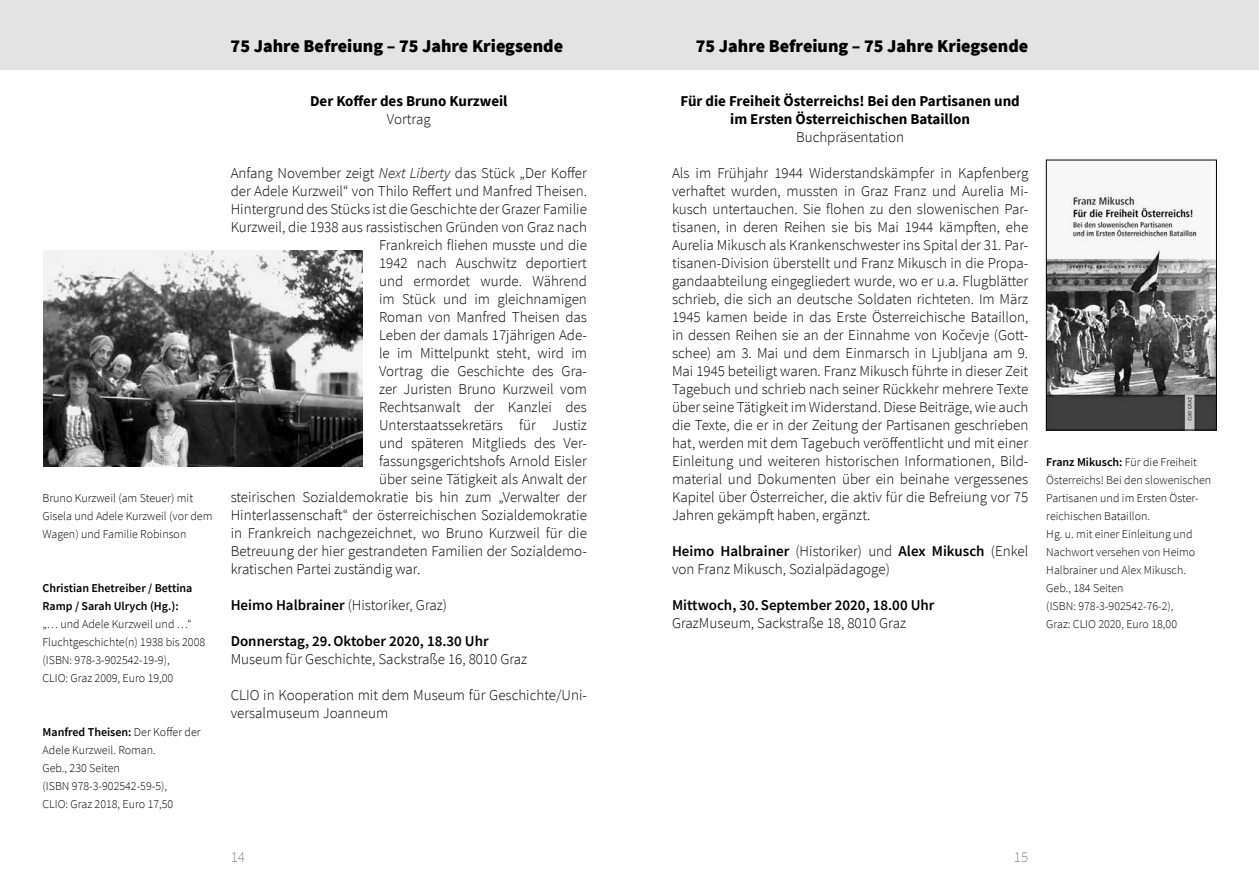
<style>
.page{position:relative;width:1259px;height:893px;background:#fff}
.page>*{position:absolute;margin:0;border:0;box-sizing:border-box;transform-origin:0 0}
.t1{font:900 18px "Source Sans Pro";color:#000}
.t2{font:300 15px/18px "Source Sans Pro";color:#000}
.t3{font:700 15px/18px "Source Sans Pro";color:#000;text-align:center}
.t4{font:600 15px "Source Sans Pro";color:#000}
.t5{font:300 15px "Source Sans Pro";color:#878787}
.t6{font:300 12px/18px "Source Sans Pro";color:#000}
.t7{font:600 12px/18px "Source Sans Pro";color:#000}
.s1{font-weight:600}
.s2{font-style:italic}
</style>
<div class="page">
<div style="left:0;top:0;width:1259px;height:70px;background:#e3e3e3"></div>
<img style="left:43px;top:250px;width:319px;height:216px">
<img style="left:1048px;top:194px;width:166px;height:234px">
<div style="left:1046px;top:160px;width:170px;height:270px;border:1px solid #000"></div>
<p class="t6" style="left:43px;top:489px;width:171px">Bruno Kurzweil (am Steuer) mit<br>Gisela und Adele Kurzweil (vor dem<br>Wagen) und Familie Robinson</p>
<p class="t7" style="left:43px;top:579px;width:151px">Christian Ehetreiber / Bettina<br>Ramp / Sarah Ulrych (Hg.):</p>
<p class="t6" style="left:43px;top:615px;width:164px">„… und Adele Kurzweil und …“<br>Fluchtgeschichte(n) 1938 bis 2008 (ISBN: 978-3-902542-19-9),<br>CLIO: Graz 2009, Euro 19,00</p>
<p class="t6" style="left:43px;top:723px;width:160px"><span class="s1">Manfred Theisen:</span> Der Koffer der<br>Adele Kurzweil. Roman.<br>Geb., 230 Seiten<br>(ISBN 978-3-902542-59-5),<br>CLIO: Graz 2018, Euro 17,50</p>
<p class="t1" style="left:231px;top:34px;width:334px">75 Jahre Befreiung – 75 Jahre Kriegsende</p>
<p class="t1" style="left:696px;top:34px;width:334px">75 Jahre Befreiung – 75 Jahre Kriegsende</p>
<p class="t3" style="left:310px;top:92px;width:199px">Der Koffer des Bruno Kurzweil</p>
<p class="t2" style="left:387px;top:110px;width:45px">Vortrag</p>
<p class="t2" style="left:231px;top:164px;width:358px">Anfang November zeigt <span class="s2">Next Liberty</span> das Stück „Der Koffer</p>
<p class="t2" style="left:231px;top:182px;width:358px">der Adele Kurzweil“ von Thilo Reffert und Manfred Theisen.</p>
<p class="t2" style="left:231px;top:200px;width:358px">Hintergrund des Stücks ist die Geschichte der Grazer Familie</p>
<p class="t2" style="left:231px;top:218px;width:358px">Kurzweil, die 1938 aus rassistischen Gründen von Graz nach</p>
<p class="t2" style="left:379px;top:236px;width:209px">Frankreich fliehen musste und die</p>
<p class="t2" style="left:379px;top:254px;width:209px">1942 nach Auschwitz deportiert</p>
<p class="t2" style="left:379px;top:272px;width:209px">und ermordet wurde. Während</p>
<p class="t2" style="left:379px;top:290px;width:209px">im Stück und im gleichnamigen</p>
<p class="t2" style="left:379px;top:308px;width:209px">Roman von Manfred Theisen das</p>
<p class="t2" style="left:379px;top:326px;width:209px">Leben der damals 17jährigen Ade-</p>
<p class="t2" style="left:379px;top:344px;width:209px">le im Mittelpunkt steht, wird im</p>
<p class="t2" style="left:379px;top:362px;width:209px">Vortrag die Geschichte des Gra-</p>
<p class="t2" style="left:379px;top:380px;width:209px">zer Juristen Bruno Kurzweil vom</p>
<p class="t2" style="left:379px;top:398px;width:209px">Rechtsanwalt der Kanzlei des</p>
<p class="t2" style="left:379px;top:416px;width:209px">Unterstaatssekretärs für Justiz</p>
<p class="t2" style="left:379px;top:434px;width:209px">und späteren Mitglieds des Ver-</p>
<p class="t2" style="left:379px;top:452px;width:209px">fassungsgerichtshofs Arnold Eisler</p>
<p class="t2" style="left:379px;top:470px;width:209px">über seine Tätigkeit als Anwalt der</p>
<p class="t2" style="left:231px;top:488px;width:358px">steirischen Sozialdemokratie bis hin zum „Verwalter der</p>
<p class="t2" style="left:231px;top:506px;width:358px">Hinterlassenschaft“ der österreichischen Sozialdemokratie</p>
<p class="t2" style="left:231px;top:524px;width:358px">in Frankreich nachgezeichnet, wo Bruno Kurzweil für die</p>
<p class="t2" style="left:231px;top:542px;width:358px">Betreuung der hier gestrandeten Familien der Sozialdemo-</p>
<p class="t2" style="left:231px;top:560px;width:191px">kratischen Partei zuständig war.</p>
<p class="t2" style="left:231px;top:596px;width:218px"><span class="s1">Heimo Halbrainer</span> (Historiker, Graz)</p>
<p class="t4" style="left:231px;top:631px;width:260px">Donnerstag, 29.Oktober 2020, 18.30 Uhr</p>
<p class="t2" style="left:231px;top:650px;width:298px">Museum für Geschichte, Sackstraße 16, 8010 Graz</p>
<p class="t2" style="left:231px;top:686px;width:358px">CLIO in Kooperation mit dem Museum für Geschichte/Uni&shy;versalmuseum Joanneum</p>
<p class="t3" style="left:680px;top:92px;width:341px">Für die Freiheit Österreichs! Bei den Partisanen und im Ersten Österreichischen Bataillon</p>
<p class="t2" style="left:796px;top:128px;width:110px">Buchpräsentation</p>
<p class="t2" style="left:672px;top:164px;width:358px;text-align:justify">Als im Frühjahr 1944 Widerstandskämpfer in Kapfenberg verhaftet wurden, mussten in Graz Franz und Aurelia Mi&shy;kusch untertauchen. Sie flohen zu den slowenischen Par&shy;tisanen, in deren Reihen sie bis Mai 1944 kämpften, ehe Aurelia Mikusch als Krankenschwester ins Spital der 31. Par&shy;tisanen-Division überstellt und Franz Mikusch in die Propa&shy;gandaabteilung eingegliedert wurde, wo er u.a. Flugblätter schrieb, die sich an deutsche Soldaten richteten. Im März 1945 kamen beide in das Erste Österreichische Bataillon, in dessen Reihen sie an der Einnahme von Kočevje (Gott&shy;schee) am 3. Mai und dem Einmarsch in Ljubljana am 9.<br>Mai 1945 beteiligt waren. Franz Mikusch führte in dieser Zeit Tagebuch und schrieb nach seiner Rückkehr mehrere Texte über seine Tätigkeit im Widerstand. Diese Beiträge, wie auch die Texte, die er in der Zeitung der Partisanen geschrieben hat, werden mit dem Tagebuch veröffentlicht und mit einer Einleitung und weiteren historischen Informationen, Bild&shy;material und Dokumenten über ein beinahe vergessenes Kapitel über Österreicher, die aktiv für die Befreiung vor 75<br>Jahren gekämpft haben, ergänzt.</p>
<p class="t2" style="left:672px;top:542px;width:358px"><span class="s1">Heimo Halbrainer</span> (Historiker) und <span class="s1">Alex Mikusch</span> (Enkel von Franz Mikusch, Sozialpädagoge)</p>
<p class="t4" style="left:672px;top:595px;width:264px">Mittwoch, 30.September 2020, 18.00 Uhr</p>
<p class="t2" style="left:672px;top:614px;width:236px">GrazMuseum, Sackstraße 18, 8010 Graz</p>
<p class="t6" style="left:1046px;top:453px;width:166px"><span class="s1">Franz Mikusch:</span> Für die Freiheit<br>Österreichs! Bei den slowenischen<br>Partisanen und im Ersten Öster&shy;reichischen Bataillon.<br>Hg. u. mit einer Einleitung und<br>Nachwort versehen von Heimo<br>Halbrainer und Alex Mikusch.<br>Geb., 184 Seiten<br>(ISBN: 978-3-902542-76-2),<br>Graz: CLIO 2020, Euro 18,00</p>
<p class="t5" style="left:231px;top:848px;width:16px">14</p>
<p class="t5" style="left:1014px;top:848px;width:16px">15</p>
</div>
